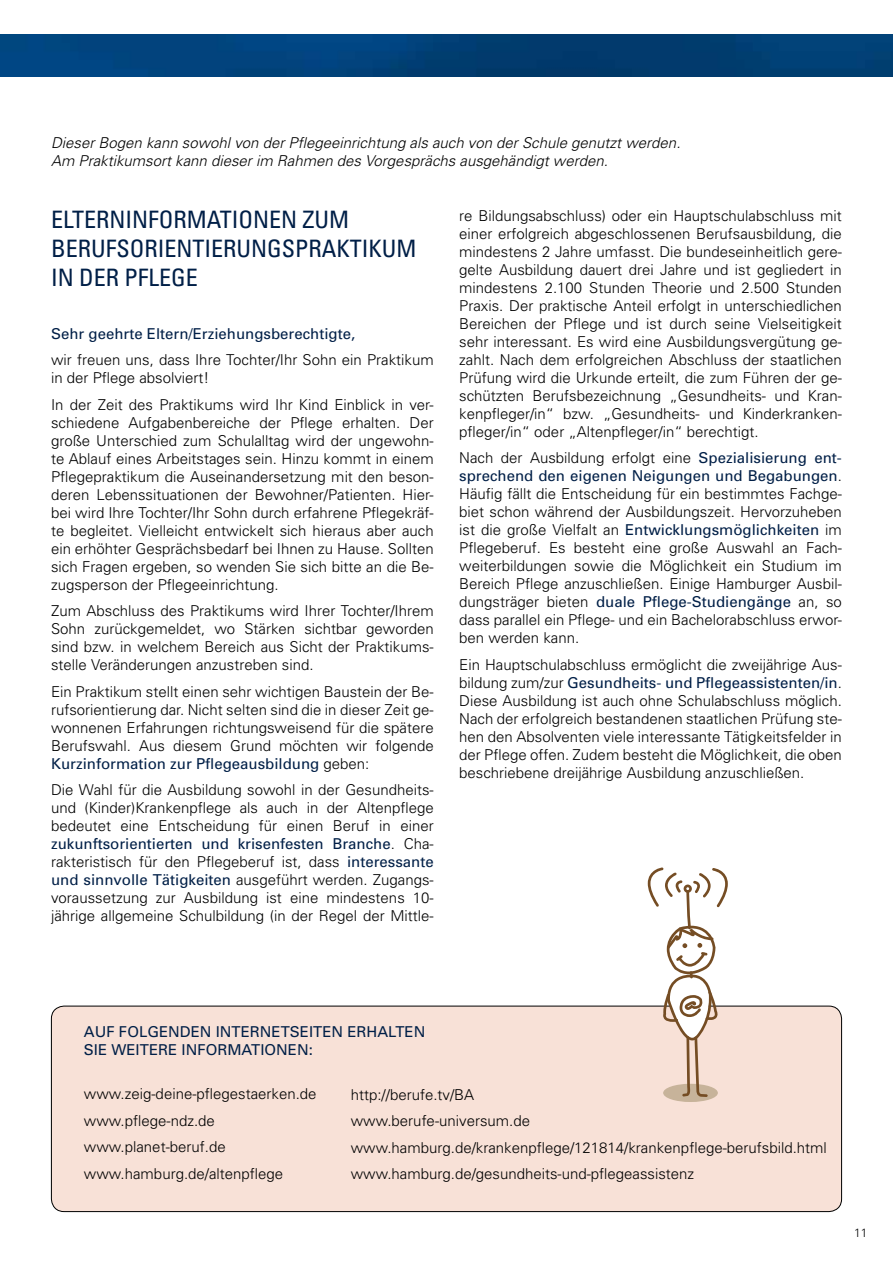
<style>
.page{position:relative;width:893px;height:1263px;background:#fff}
.page>*{position:absolute;margin:0;border:0;box-sizing:border-box;transform-origin:0 0}
.t1{font:condensed 24px/28.8px "Univers";color:#001f47}
.t2{font:300 15px/18px "Univers";color:#000;text-align:justify}
.t3{font:italic 300 15px/18px "Univers";color:#000}
.t4{font:15px "Univers";color:#001f47}
.t5{font:300 12px "Univers";color:#000}
.s1{font-weight:400;color:#001f47}
</style>
<div class="page">
<img style="left:0;top:34px;width:893px;height:43px">
<div style="left:51px;top:1006px;width:791px;height:205px;background:#f8e1d7;border-radius:13px"></div>
<div style="left:51px;top:1006px;width:791px;height:206px;border:1px solid #000;border-radius:13px"></div>
<div style="left:663px;top:1084px;width:55px;height:18px;background:#c7b39a;border-radius:50%"></div>
<svg style="left:648px;top:867px;width:80px;height:230px"></svg>
<p class="t3" style="left:51px;top:133px;width:631px">Dieser Bogen kann sowohl von der Pflegeeinrichtung als auch von der Schule genutzt werden.<br>Am Praktikumsort kann dieser im Rahmen des Vorgesprächs ausgehändigt werden.</p>
<h1 class="t1" style="left:51px;top:204px;width:367px">ELTERNI NFORMATI ONEN ZUM<br>BERUFSORI ENTI ERUNGSPRAKTI KUM<br>I N DER PFLEGE</h1>
<p class="t4" style="left:51px;top:324px;width:306px">Sehr geehrte Eltern/Erziehungsberechtigte,</p>
<p class="t2" style="left:51px;top:350px;width:384px">wir freuen uns, dass Ihre Tochter/Ihr Sohn ein Praktikum in der Pflege absolviert!</p>
<p class="t2" style="left:51px;top:395px;width:384px">In der Zeit des Praktikums wird Ihr Kind Einblick in ver&shy;schiedene Aufgabenbereiche der Pflege erhalten. Der große Unterschied zum Schulalltag wird der ungewohn&shy;te Ablauf eines Arbeitstages sein. Hinzu kommt in einem Pflegepraktikum die Auseinandersetzung mit den beson&shy;deren Lebenssituationen der Bewohner/Patienten. Hier&shy;bei wird Ihre Tochter/Ihr Sohn durch erfahrene Pflegekräf&shy;te begleitet. Vielleicht entwickelt sich hieraus aber auch ein erhöhter Gesprächsbedarf bei Ihnen zu Hause. Sollten sich Fragen ergeben, so wenden Sie sich bitte an die Be&shy;zugsperson der Pflegeeinrichtung.</p>
<p class="t2" style="left:51px;top:601px;width:384px">Zum Abschluss des Praktikums wird Ihrer Tochter/Ihrem Sohn zurückgemeldet, wo Stärken sichtbar geworden sind bzw. in welchem Bereich aus Sicht der Praktikums&shy;stelle Veränderungen anzustreben sind.</p>
<p class="t2" style="left:51px;top:682px;width:384px">Ein Praktikum stellt einen sehr wichtigen Baustein der Be&shy;rufsorientierung dar. Nicht selten sind die in dieser Zeit ge&shy;wonnenen Erfahrungen richtungsweisend für die spätere Berufswahl. Aus diesem Grund möchten wir folgende <span class="s1">Kurzinformation zur Pflegeausbildung</span> geben:</p>
<p class="t2" style="left:51px;top:780px;width:384px">Die Wahl für die Ausbildung sowohl in der Gesundheits&shy;und (Kinder)Krankenpflege als auch in der Altenpflege bedeutet eine Entscheidung für einen Beruf in einer <span class="s1">zukunftsorientierten und krisenfesten Branche</span>. Cha&shy;rakteristisch für den Pflegeberuf ist, dass <span class="s1">interessante und sinnvolle Tätigkeiten</span> ausgeführt werden. Zugangs&shy;voraussetzung zur Ausbildung ist eine mindestens 10- jährige allgemeine Schulbildung (in der Regel der Mittle-</p>
<p class="t2" style="left:459px;top:206px;width:384px">re Bildungsabschluss) oder ein Hauptschulabschluss mit einer erfolgreich abgeschlossenen Berufsausbildung, die mindestens 2 Jahre umfasst. Die bundeseinheitlich gere&shy;gelte Ausbildung dauert drei Jahre und ist gegliedert in mindestens 2.100 Stunden Theorie und 2.500 Stunden Praxis. Der praktische Anteil erfolgt in unterschiedlichen Bereichen der Pflege und ist durch seine Vielseitigkeit sehr interessant. Es wird eine Ausbildungsvergütung ge&shy;zahlt. Nach dem erfolgreichen Abschluss der staatlichen Prüfung wird die Urkunde erteilt, die zum Führen der ge&shy;schützten Berufsbezeichnung „Gesundheits- und Kran&shy;kenpfleger/in“ bzw. „Gesundheits- und Kinderkranken&shy;pfleger/in“ oder „Altenpfleger/in“ berechtigt.</p>
<p class="t2" style="left:459px;top:448px;width:384px">Nach der Ausbildung erfolgt eine <span class="s1">Spezialisierung ent&shy;sprechend den eigenen Neigungen und Begabungen</span>.<br>Häufig fällt die Entscheidung für ein bestimmtes Fachge&shy;biet schon während der Ausbildungszeit. Hervorzuheben ist die große Vielfalt an <span class="s1">Entwicklungsmöglichkeiten</span> im Pflegeberuf. Es besteht eine große Auswahl an Fach&shy;weiterbildungen sowie die Möglichkeit ein Studium im Bereich Pflege anzuschließen. Einige Hamburger Ausbil&shy;dungsträger bieten <span class="s1">duale Pflege-Studiengänge</span> an, so dass parallel ein Pflege- und ein Bachelorabschluss erwor&shy;ben werden kann.</p>
<p class="t2" style="left:459px;top:655px;width:384px">Ein Hauptschulabschluss ermöglicht die zweijährige Aus&shy;bildung zum/zur <span class="s1">Gesundheits- und Pflegeassistenten/in</span>.<br>Diese Ausbildung ist auch ohne Schulabschluss möglich.<br>Nach der erfolgreich bestandenen staatlichen Prüfung ste&shy;hen den Absolventen viele interessante Tätigkeitsfelder in der Pflege offen. Zudem besteht die Möglichkeit, die oben beschriebene dreijährige Ausbildung anzuschließen.</p>
<p class="t4" style="left:84px;top:1022px;width:293px">Auf folgenden I nternetseiten erhal</p>
<p class="t4" style="left:395px;top:1022px;width:31px">ten</p>
<p class="t4" style="left:84px;top:1040px;width:230px">Sie weitere I nformationen:</p>
<p class="t2" style="left:84px;top:1080px;width:234px;line-height:26.5px;text-align:left">www.zeig-deine-pflegestaerken.de www.pflege-ndz.de www.planet-beruf.de www.hamburg.de/altenpflege</p>
<p class="t2" style="left:351px;top:1080px;width:478px;line-height:26.5px;text-align:left">http://berufe.tv/BA<br>www.berufe-universum.de www.hamburg.de/krankenpflege/121814/krankenpflege-berufsbild.html www.hamburg.de/gesundheits-und-pflegeassistenz</p>
<p class="t5" style="left:854px;top:1226px;width:15px">11</p>
</div>
